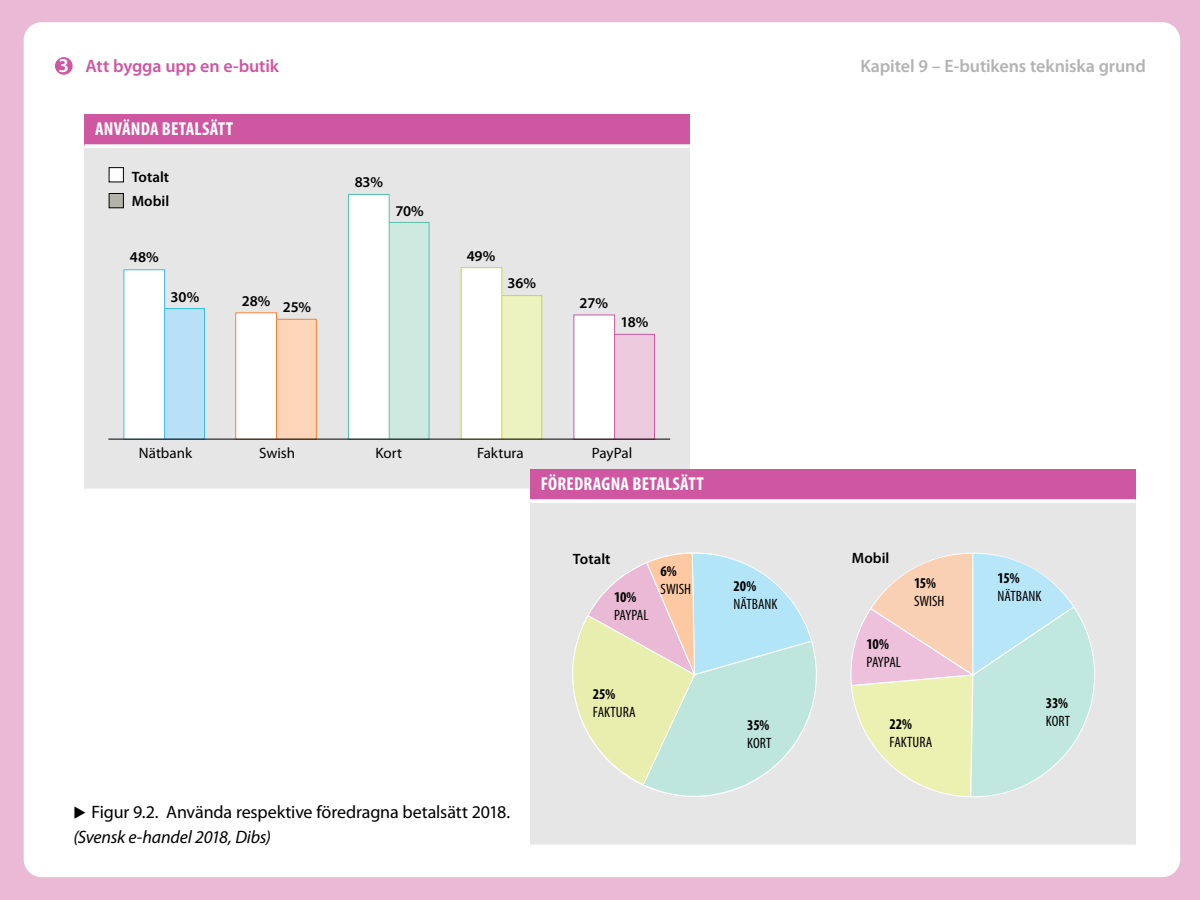
<style>
.page{position:relative;width:1200px;height:900px;background:#e9b9d5}
.page>*{position:absolute;margin:0;border:0;box-sizing:border-box;transform-origin:0 0}
.Bröd{font:600 19.65px "Myriad Pro";color:#fff}
.Ingress{font:700 condensed 18.75px "Myriad Pro";letter-spacing:.01em;color:#fff}
.Faktatext{font:18px/24.8px "Myriad Pro";letter-spacing:-.01em;color:#000}
.Sammanfattning{font:600 18px "Myriad Pro";letter-spacing:-.005em;color:#b3b3b3}
.Sammanfattning-2{font:600 18px "Myriad Pro";letter-spacing:-.005em;color:#cf56a0}
.Ingress-2{font:condensed 15px/18px "Myriad Pro";color:#000}
.Ingress-3{font:600 15px "Myriad Pro";color:#000}
.Faktatext-2{font:15px "Myriad Pro";color:#000}
.Ingress-4{font:700 condensed 15px "Myriad Pro";color:#000}
.s1{font-family:"European Pi Three";font-size:15.75px}
.s2{font-style:italic}
.s3{font-weight:700}
</style>
<div class="page">
<div style="left:24px;top:22px;width:1156px;height:855px;background:#fff;border-radius:18px"></div>
<div style="left:54px;top:57px;width:19px;height:18px;background:#cf56a0;border-radius:50%"></div>
<div style="left:54px;top:56px;width:20px;height:20px;border:1px solid #fff;border-radius:50%"></div>
<div style="left:84px;top:114px;width:606px;height:32px;background:#cf56a0"></div>
<div style="left:84px;top:146px;width:606px;height:344px;background:#e6e6e6"></div>
<svg style="left:84px;top:144px;width:606px;height:4px;background:#faf1f7"></svg>
<hr style="left:84px;top:489px;width:606px;height:3px;background:#fff">
<div style="left:163px;top:308px;width:42px;height:132px;background:#b8e0f7;border:1px solid #39bded"></div>
<div style="left:275px;top:319px;width:42px;height:121px;background:#fdd5b8;border:1px solid #f48237"></div>
<div style="left:388px;top:222px;width:42px;height:218px;background:#cee9e0;border:1px solid #58c1a8"></div>
<div style="left:501px;top:295px;width:41px;height:145px;background:#edf2c1;border:1px solid #cadb2a"></div>
<div style="left:613px;top:334px;width:42px;height:106px;background:#eecadf;border:1px solid #cf56a0"></div>
<div style="left:123px;top:269px;width:42px;height:171px;background:#fff;border:1px solid #39bded"></div>
<div style="left:235px;top:312px;width:42px;height:128px;background:#fff;border:1px solid #f48237"></div>
<div style="left:348px;top:194px;width:42px;height:246px;background:#fff;border:1px solid #58c1a8"></div>
<div style="left:461px;top:267px;width:41px;height:173px;background:#fff"></div>
<div style="left:573px;top:314px;width:42px;height:126px;background:#fff;border:1px solid #cf56a0"></div>
<hr style="left:108px;top:439px;width:562px;height:1px;background:#000">
<div style="left:109px;top:168px;width:14px;height:14px;background:#fff"></div>
<div style="left:109px;top:167px;width:15px;height:15px;border:1px solid #000"></div>
<div style="left:109px;top:194px;width:14px;height:14px;background:#b4b4ab"></div>
<div style="left:109px;top:193px;width:15px;height:15px;border:1px solid #000"></div>
<div style="left:530px;top:469px;width:606px;height:32px;background:#cf56a0"></div>
<div style="left:530px;top:501px;width:606px;height:345px;background:#e6e6e6"></div>
<svg style="left:530px;top:499px;width:606px;height:4px;background:#fcf5f9"></svg>
<hr style="left:530px;top:845px;width:606px;height:3px;background:#fff">
<svg style="left:572px;top:552px;width:245px;height:245px"></svg>
<svg style="left:850px;top:553px;width:245px;height:244px"></svg>
<p class="Bröd" style="left:58px;top:55px;width:12px">3</p>
<p class="Sammanfattning-2" style="left:86px;top:56px;width:195px">Att bygga upp en e-butik</p>
<p class="Sammanfattning" style="left:860px;top:56px;width:287px">Kapitel 9 – E-butikens tekniska grund</p>
<p class="Ingress" style="left:95px;top:119px;width:140px">ANVÄNDA BETALSÄTT</p>
<p class="Ingress-3" style="left:132px;top:169px;width:39px">Totalt</p>
<p class="Ingress-3" style="left:132px;top:193px;width:39px">Mobil</p>
<p class="Ingress-3" style="left:130px;top:249px;width:30px">48%</p>
<p class="Ingress-3" style="left:171px;top:288px;width:30px">30%</p>
<p class="Ingress-3" style="left:242px;top:292px;width:30px">28%</p>
<p class="Ingress-3" style="left:283px;top:298px;width:30px">25%</p>
<p class="Ingress-3" style="left:355px;top:174px;width:30px">83%</p>
<p class="Ingress-3" style="left:395px;top:202px;width:30px">70%</p>
<p class="Ingress-3" style="left:467px;top:248px;width:30px">49%</p>
<p class="Ingress-3" style="left:508px;top:275px;width:30px">36%</p>
<p class="Ingress-3" style="left:580px;top:295px;width:30px">27%</p>
<p class="Ingress-3" style="left:621px;top:313px;width:29px">18%</p>
<p class="Faktatext-2" style="left:139px;top:445px;width:55px">Nätbank</p>
<p class="Faktatext-2" style="left:259px;top:445px;width:37px">Swish</p>
<p class="Faktatext-2" style="left:376px;top:445px;width:28px">Kort</p>
<p class="Faktatext-2" style="left:477px;top:445px;width:48px">Faktura</p>
<p class="Faktatext-2" style="left:592px;top:445px;width:42px">PayPal</p>
<p class="Faktatext" style="left:74px;top:800px;width:438px"><span class="s1">E</span> Figur 9.2. Använda respektive föredragna betalsätt 2018. <span class="s2">(Svensk e-handel 2018, Dibs)</span></p>
<p class="Ingress" style="left:541px;top:474px;width:165px">FÖREDRAGNA BETALSÄTT</p>
<p class="Ingress-3" style="left:573px;top:551px;width:39px">Totalt</p>
<p class="Ingress-2" style="left:614px;top:588px;width:36px"><span class="s3">10%<br></span>PAYPAL</p>
<p class="Ingress-2" style="left:661px;top:562px;width:32px"><span class="s3">6%<br></span>SWISH</p>
<p class="Ingress-2" style="left:593px;top:685px;width:44px"><span class="s3">25%<br></span>FAKTURA</p>
<p class="Ingress-2" style="left:734px;top:577px;width:45px"><span class="s3">20%<br></span>NÄTBANK</p>
<p class="Ingress-2" style="left:747px;top:716px;width:26px"><span class="s3">35%<br></span>KORT</p>
<p class="Ingress-3" style="left:852px;top:549px;width:39px">Mobil</p>
<p class="Ingress-2" style="left:867px;top:636px;width:36px"><span class="s3">10%<br></span>PAYPAL</p>
<p class="Ingress-2" style="left:914px;top:575px;width:32px"><span class="s3">15%<br></span>SWISH</p>
<p class="Ingress-2" style="left:998px;top:569px;width:45px"><span class="s3">15%<br></span>NÄTBANK</p>
<p class="Ingress-4" style="left:1046px;top:695px;width:24px">33%</p>
<p class="Ingress-4" style="left:890px;top:716px;width:24px">22%</p>
<p class="Ingress-2" style="left:1046px;top:713px;width:26px">KORT</p>
<p class="Ingress-2" style="left:890px;top:733px;width:44px">FAKTURA</p>
</div>
